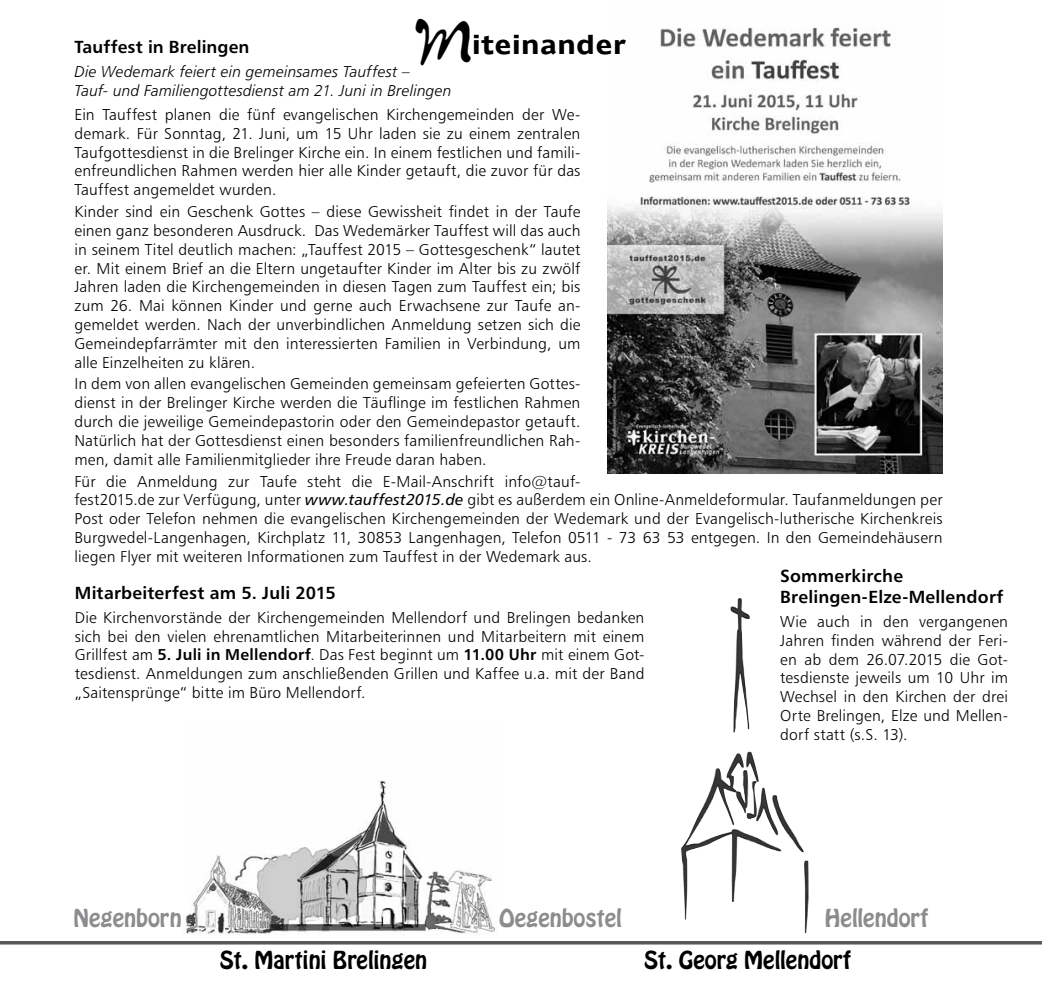
<style>
.page{position:relative;width:1042px;height:993px;background:#fff}
.page>*{position:absolute;margin:0;border:0;box-sizing:border-box;transform-origin:0 0}
.t1{font:24.5px "Humanist 970 BT Bold C";color:#000}
.t2{font:21.88px "Hobo Std";color:#000}
.t3{font:21.88px "Hobo Std";color:#8b8c8e}
.t4{font:17.5px/21px "Humanist 777 BT Bold B";letter-spacing:.01em;color:#000}
.t5{font:15.75px/18.9px "Humanist 777 BT Light B";letter-spacing:.01em;color:#000;text-align:justify}
.t6{font:15.75px/18.9px "Humanist 777 BT Light Italic B";letter-spacing:.01em;color:#000}
.s1{font-family:"Juliet";font-size:42px}
.s2{font-family:"Humanist 777 BT Italic B"}
.s3{font-family:"Humanist 777 BT Bold B"}
</style>
<div class="page">
<img style="left:607px;top:27px;width:336px;height:446px">
<img style="left:681px;top:598px;width:127px;height:334px">
<hr style="left:0;top:941px;width:1042px;height:3px;background:#58585a">
<img style="left:183px;top:780px;width:312px;height:155px">
<h1 class="t1" style="left:416px;top:28px;width:212px"><span class="s1">M</span>iteinander</h1>
<p class="t6" style="left:74px;top:62px;width:379px">Die Wedemark feiert ein gemeinsames Tauffest –<br>Tauf- und Familiengottesdienst am 21. Juni in Brelingen</p>
<p class="t5" style="left:74px;top:104px;width:507px">Ein Tauffest planen die fünf evangelischen Kirchengemeinden der We&shy;demark. Für Sonntag, 21. Juni, um 15 Uhr laden sie zu einem zentralen Taufgottesdienst in die Brelinger Kirche ein. In einem festlichen und famili&shy;enfreundlichen Rahmen werden hier alle Kinder getauft, die zuvor für das Tauffest angemeldet wurden.</p>
<p class="t5" style="left:74px;top:201px;width:507px">Kinder sind ein Geschenk Gottes – diese Gewissheit findet in der Taufe einen ganz besonderen Ausdruck. Das Wedemärker Tauffest will das auch in seinem Titel deutlich machen: „Tauffest 2015 – Gottesgeschenk“ lautet er. Mit einem Brief an die Eltern ungetaufter Kinder im Alter bis zu zwölf Jahren laden die Kirchengemeinden in diesen Tagen zum Tauffest ein; bis zum 26. Mai können Kinder und gerne auch Erwachsene zur Taufe an&shy;gemeldet werden. Nach der unverbindlichen Anmeldung setzen sich die Gemeindepfarrämter mit den interessierten Familien in Verbindung, um alle Einzelheiten zu klären.</p>
<p class="t5" style="left:74px;top:374px;width:507px">In dem von allen evangelischen Gemeinden gemeinsam gefeierten Gottes&shy;dienst in der Brelinger Kirche werden die Täuflinge im festlichen Rahmen durch die jeweilige Gemeindepastorin oder den Gemeindepastor getauft.<br>Natürlich hat der Gottesdienst einen besonders familienfreundlichen Rah&shy;men, damit alle Familienmitglieder ihre Freude daran haben.</p>
<p class="t5" style="left:74px;top:471px;width:870px;text-align:left">Für die Anmeldung zur Taufe steht die E-Mail-Anschrift info@tauf-<br>fest2015.de zur Verfügung, unter <span class="s2">www.tauffest2015.de</span> gibt es außerdem ein Online-Anmeldeformular. Taufanmeldungen per Post oder Telefon nehmen die evangelischen Kirchengemeinden der Wedemark und der Evangelisch-lutherische Kirchenkreis Burgwedel-Langenhagen, Kirchplatz 11, 30853 Langenhagen, Telefon 0511 - 73 63 53 entgegen. In den Gemeindehäusern liegen Flyer mit weiteren Informationen zum Tauffest in der Wedemark aus.</p>
<p class="t4" style="left:780px;top:564px;width:225px">Sommerkirche<br>Brelingen-Elze-Mellendorf</p>
<p class="t5" style="left:780px;top:611px;width:229px">Wie auch in den vergangenen Jahren finden während der Feri&shy;en ab dem 26.07.2015 die Got&shy;tesdienste jeweils um 10 Uhr im Wechsel in den Kirchen der drei Orte Brelingen, Elze und Mellen&shy;dorf statt (s.S. 13).</p>
<p class="t4" style="left:74px;top:36px;width:177px">Tauffest in Brelingen</p>
<p class="t4" style="left:75px;top:581px;width:262px">Mitarbeiterfest am 5. Juli 2015</p>
<p class="t5" style="left:75px;top:607px;width:571px">Die Kirchenvorstände der Kirchengemeinden Mellendorf und Brelingen bedanken sich bei den vielen ehrenamtlichen Mitarbeiterinnen und Mitarbeitern mit einem Grillfest am <span class="s3">5. Juli in Mellendorf</span>. Das Fest beginnt um <span class="s3">11.00 Uhr</span> mit einem Got&shy;tesdienst. Anmeldungen zum anschließenden Grillen und Kaffee u.a. mit der Band „Saitensprünge“ bitte im Büro Mellendorf.</p>
<h2 class="t3" style="left:74px;top:902px;width:110px">Negenborn</h2>
<h2 class="t3" style="left:499px;top:902px;width:124px">Oegenbostel</h2>
<h2 class="t3" style="left:825px;top:902px;width:105px">Hellendorf</h2>
<h2 class="t2" style="left:220px;top:944px;width:209px">St. Martini Brelingen</h2>
<h2 class="t2" style="left:644px;top:944px;width:208px">St. Georg Mellendorf</h2>
</div>
